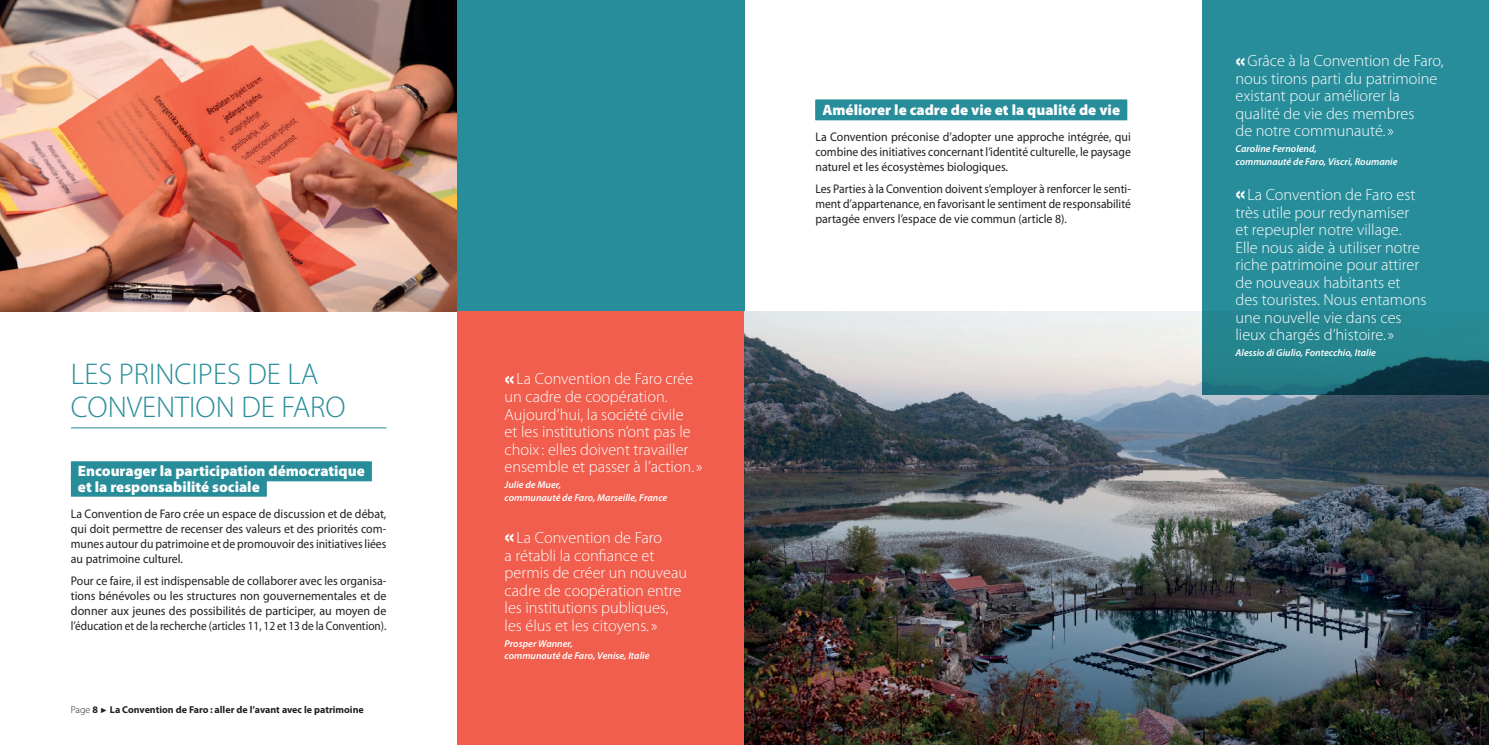
<style>
.page{position:relative;width:1489px;height:745px;background:#fff}
.page>*{position:absolute;margin:0;border:0;box-sizing:border-box;transform-origin:0 0}
.t1{font:300 30px/32.5px "Myriad Pro";color:#288d9a}
.t2{font:300 16.25px/17.5px "Myriad Pro";color:#fff}
.t3{font:900 15px/16.2px "Myriad Pro";color:#fff}
.t4{font:12.5px/15px "Myriad Pro";color:#231f20;text-align:justify;scale:.95 1}
.t5{font:12.5px/15px "Myriad Pro";color:#231f20;text-align:justify;scale:.94 1}
.t6{font:italic 600 10px/12.5px "Myriad Pro";color:#fff}
.t7{font:700 10px "Myriad Pro";color:#231f20}
.s1{font-weight:300}
.s2{font-family:"Arial";font-weight:400;font-size:7.5px}
.s3{font-family:"Helvetica Neue";font-weight:700;font-size:22.5px}
</style>
<div class="page">
<img style="left:0;top:0;width:457px;height:311px">
<div style="left:457px;top:0;width:287px;height:313px;background:#288d9a"></div>
<div style="left:457px;top:311px;width:287px;height:433px;background:#f15e4d"></div>
<img style="left:744px;top:311px;width:744px;height:433px">
<hr style="left:71px;top:427px;width:315px;height:1px;background:#288d9a">
<div style="left:71px;top:461px;width:301px;height:20px;background:#288d9a"></div>
<div style="left:71px;top:476px;width:196px;height:20px;background:#288d9a"></div>
<div style="left:815px;top:100px;width:312px;height:20px;background:#288d9a"></div>
<div style="left:815px;top:99px;width:312px;height:20px;background:#288d9a"></div>
<div style="left:1201px;top:0;width:287px;height:394px;background:#288d9a"></div>
<h1 class="t1" style="left:71px;top:357px;width:276px">LES PRINCIPES DE LA<br>CONVENTION DE FARO</h1>
<p class="t3" style="left:78px;top:462px;width:288px">Encourager la participation démocratique et la responsabilité sociale</p>
<p class="t4" style="left:71px;top:505px;width:333px">La Convention de Faro crée un espace de discussion et de débat, qui doit permettre de recenser des valeurs et des priorités com&shy;munes autour du patrimoine et de promouvoir des initiatives liées au patrimoine culturel.</p>
<p class="t4" style="left:71px;top:573px;width:333px">Pour ce faire, il est indispensable de collaborer avec les organisa&shy;tions bénévoles ou les structures non gouvernementales et de donner aux jeunes des possibilités de participer, au moyen de l’éducation et de la recherche (articles 11, 12 et 13 de la Convention).</p>
<p class="t7" style="left:71px;top:703px;width:294px"><span class="s1">Page</span> 8 <span class="s2">►</span> La Convention de Faro: aller de l’avant avec le patrimoine</p>
<p class="t2" style="left:504px;top:370px;width:199px"><span class="s3">«</span> La Convention de Faro crée un cadre de coopération.<br>Aujourd’hui, la société civile<br>et les institutions n’ont pas le choix : elles doivent travailler ensemble et passer à l’action.»</p>
<p class="t6" style="left:504px;top:478px;width:164px">Julie de Muer,<br>communauté de Faro, Marseille, France</p>
<p class="t2" style="left:504px;top:528px;width:184px"><span class="s3">«</span> La Convention de Faro<br>a rétabli la confiance et permis de créer un nouveau cadre de coopération entre les institutions publiques, les élus et les citoyens.»</p>
<p class="t6" style="left:504px;top:636px;width:146px">Prosper Wanner,<br>communauté de Faro, Venise, Italie</p>
<p class="t3" style="left:822px;top:101px;width:299px">Améliorer le cadre de vie et la qualité de vie</p>
<p class="t4" style="left:815px;top:129px;width:333px">La Convention préconise d’adopter une approche intégrée, qui combine des initiatives concernant l’identité culturelle, le paysage naturel et les écosystèmes biologiques.</p>
<p class="t5" style="left:815px;top:181px;width:337px">Les Parties à la Convention doivent s’employer à renforcer le senti&shy;ment d’appartenance, en favorisant le sentiment de responsabilité partagée envers l’espace de vie commun (article 8).</p>
<p class="t2" style="left:1235px;top:52px;width:210px"><span class="s3">«</span>Grâce à la Convention de Faro, nous tirons parti du patrimoine existant pour améliorer la qualité de vie des membres<br>de notre communauté.»</p>
<p class="t6" style="left:1235px;top:142px;width:163px">Caroline Fernolend,<br>communauté de Faro, Viscri, Roumanie</p>
<p class="t2" style="left:1235px;top:186px;width:192px"><span class="s3">«</span> La Convention de Faro est très utile pour redynamiser<br>et repeupler notre village.<br>Elle nous aide à utiliser notre riche patrimoine pour attirer de nouveaux habitants et des touristes. Nous entamons une nouvelle vie dans ces lieux chargés d’histoire.»</p>
<p class="t6" style="left:1235px;top:346px;width:142px">Alessio di Giulio, Fontecchio, Italie</p>
</div>
